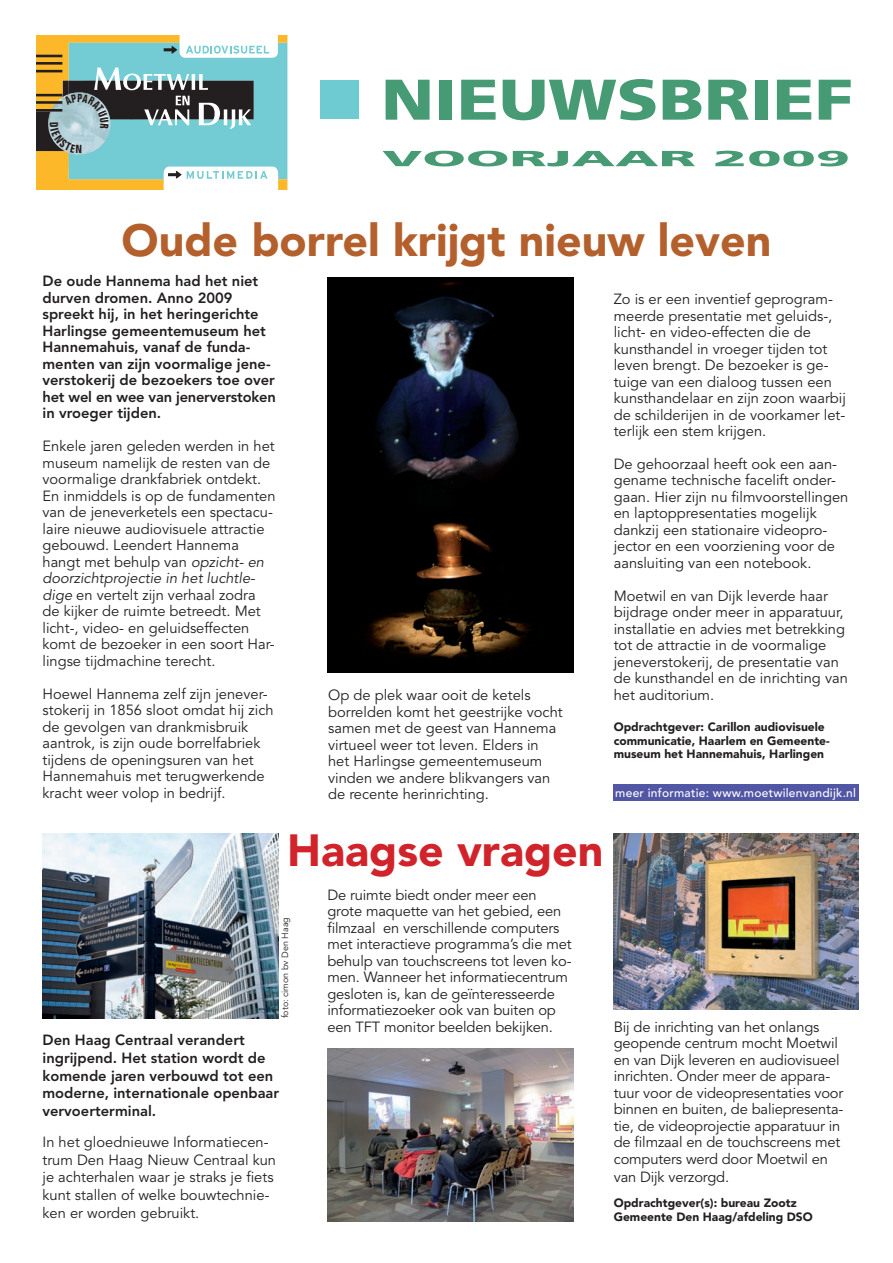
<style>
.page{position:relative;width:893px;height:1263px;background:#fff}
.page>*{position:absolute;margin:0;border:0;box-sizing:border-box;transform-origin:0 0}
.t1{font:900 57.3px "Frutiger";color:#479b74;scale:1.2 1}
.t2{font:900 44.7px "Avenir LT Std";color:#b4602d}
.t3{font:900 44.7px "Avenir LT Std";color:#d1232a}
.t4{font:900 21.9px "Frutiger";color:#479b74;scale:2.56 1}
.t5{font:14.7px/16.5px "Avenir LT Std";color:#231f20}
.t6{font:800 14.7px/16.5px "Avenir LT Std";color:#231f20}
.t7{font:900 12px/13.5px "Avenir LT Std";color:#231f20}
.t8{font:500 12px "Avenir LT Std";letter-spacing:.02em;color:#fff}
.t9{font:9px "Avenir LT Std";color:#231f20}
.s1{font-style:italic}
</style>
<div class="page">
<div style="left:320px;top:81px;width:39px;height:38px;background:#6fcbd2"></div>
<img style="left:327px;top:277px;width:246px;height:396px">
<img style="left:327px;top:1048px;width:246px;height:173px">
<img style="left:43px;top:833px;width:236px;height:185px">
<img style="left:613px;top:834px;width:246px;height:175px">
<div style="left:613px;top:784px;width:245px;height:16px;background:#5257a5"></div>
<svg style="left:36px;top:35px;width:251px;height:155px;background:#91b4a5"></svg>
<h1 class="t1" style="left:381px;top:65px;width:395px">NIEUWSBRIEF</h1>
<h3 class="t4" style="left:382px;top:145px;width:184px">VOORJAAR 2009</h3>
<h2 class="t2" style="left:122px;top:213px;width:651px">Oude borrel krijgt nieuw leven</h2>
<p class="t5" style="left:614px;top:291px;width:234px">Zo is er een inventief geprogram&shy;meerde presentatie met geluids-, licht- en video-effecten die de kunsthandel in vroeger tijden tot leven brengt. De bezoeker is ge&shy;tuige van een dialoog tussen een kunsthandelaar en zijn zoon waarbij de schilderijen in de voorkamer let&shy;terlijk een stem krijgen.</p>
<p class="t5" style="left:614px;top:456px;width:236px">De gehoorzaal heeft ook een aan&shy;gename technische facelift onder&shy;gaan. Hier zijn nu filmvoorstellingen en laptoppresentaties mogelijk dankzij een stationaire videopro&shy;jector en een voorziening voor de aansluiting van een notebook.</p>
<p class="t5" style="left:614px;top:588px;width:236px">Moetwil en van Dijk leverde haar bijdrage onder meer in apparatuur, installatie en advies met betrekking tot de attractie in de voormalige jeneverstokerij, de presentatie van de kunsthandel en de inrichting van het auditorium.</p>
<p class="t7" style="left:614px;top:720px;width:217px">Opdrachtgever: Carillon audiovisuele communicatie, Haarlem en Gemeente&shy;museum het Hannemahuis, Harlingen</p>
<p class="t6" style="left:43px;top:273px;width:235px">De oude Hannema had het niet durven dromen. Anno 2009 spreekt hij, in het heringerichte<br>Harlingse gemeentemuseum het<br>Hannemahuis, vanaf de funda&shy;menten van zijn voormalige jene&shy;verstokerij de bezoekers toe over het wel en wee van jenerverstoken in vroeger tijden.</p>
<p class="t5" style="left:43px;top:438px;width:235px">Enkele jaren geleden werden in het museum namelijk de resten van de voormalige drankfabriek ontdekt.<br>En inmiddels is op de fundamenten van de jeneverketels een spectacu&shy;laire nieuwe audiovisuele attractie gebouwd. Leendert Hannema hangt met behulp van <span class="s1">opzicht- en doorzichtprojectie in het luchtle&shy;dige</span> en vertelt zijn verhaal zodra de kijker de ruimte betreedt. Met licht-, video- en geluidseffecten komt de bezoeker in een soort Har&shy;lingse tijdmachine terecht.</p>
<p class="t5" style="left:43px;top:686px;width:233px">Hoewel Hannema zelf zijn jenever&shy;stokerij in 1856 sloot omdat hij zich de gevolgen van drankmisbruik aantrok, is zijn oude borrelfabriek tijdens de openingsuren van het Hannemahuis met terugwerkende kracht weer volop in bedrijf.</p>
<p class="t5" style="left:328px;top:687px;width:236px">Op de plek waar ooit de ketels borrelden komt het geestrijke vocht samen met de geest van Hannema virtueel weer tot leven. Elders in het Harlingse gemeentemuseum vinden we andere blikvangers van de recente herinrichting.</p>
<h2 class="t3" style="left:287px;top:823px;width:318px">Haagse vragen</h2>
<p class="t8" style="left:615px;top:786px;width:242px">meer informatie: www.moetwilenvandijk.nl</p>
<p class="t9" style="left:280px;top:1018px;width:103px;rotate:-90deg">foto: cimon bv Den Haag</p>
<p class="t6" style="left:43px;top:1031px;width:238px;line-height:17.7px">Den Haag Centraal verandert ingrijpend. Het station wordt de komende jaren verbouwd tot een moderne, internationale openbaar vervoerterminal.</p>
<p class="t5" style="left:43px;top:1133px;width:235px;line-height:17.7px">In het gloednieuwe Informatiecen&shy;trum Den Haag Nieuw Centraal kun je achterhalen waar je straks je fiets kunt stallen of welke bouwtechnie&shy;ken er worden gebruikt.</p>
<p class="t5" style="left:327px;top:887px;width:246px">De ruimte biedt onder meer een grote maquette van het gebied, een filmzaal en verschillende computers met interactieve programma’s die met behulp van touchscreens tot leven ko&shy;men. Wanneer het informatiecentrum gesloten is, kan de geïnteresseerde informatiezoeker ook van buiten op een TFT monitor beelden bekijken.</p>
<p class="t5" style="left:614px;top:1019px;width:231px">Bij de inrichting van het onlangs geopende centrum mocht Moetwil en van Dijk leveren en audiovisueel inrichten. Onder meer de appara&shy;tuur voor de videopresentaties voor binnen en buiten, de baliepresenta&shy;tie, de videoprojectie apparatuur in de filmzaal en de touchscreens met computers werd door Moetwil en van Dijk verzorgd.</p>
<p class="t7" style="left:614px;top:1196px;width:201px">Opdrachtgever(s): bureau Zootz<br>Gemeente Den Haag/afdeling DSO</p>
</div>
